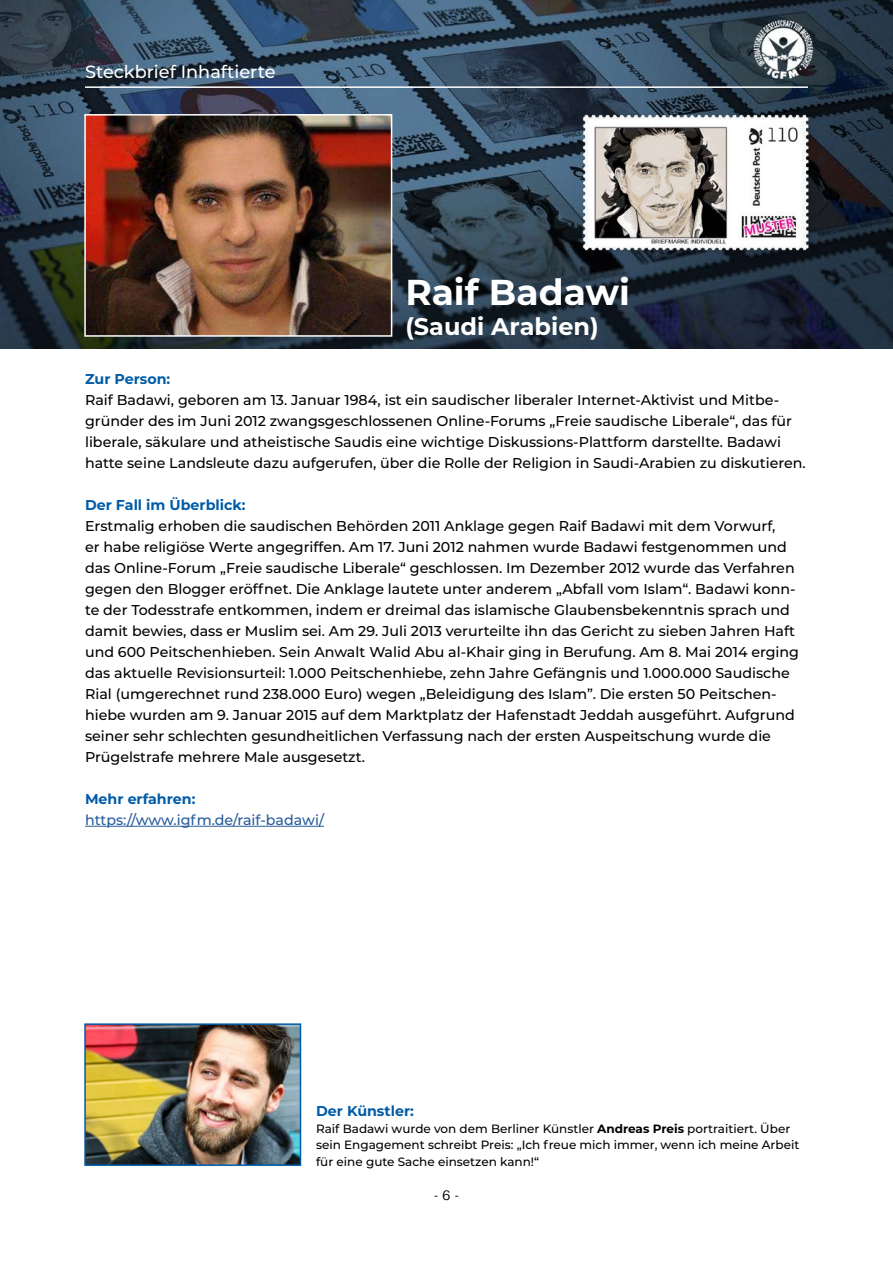
<style>
.page{position:relative;width:893px;height:1263px;background:#fff}
.page>*{position:absolute;margin:0;border:0;box-sizing:border-box;transform-origin:0 0}
.t1{font:700 36px "Montserrat";color:#fff}
.t2{font:700 24px "Montserrat";color:#fff}
.t3{font:500 17.7px "Montserrat";color:#fff}
.t4{font:500 14.25px/21px "Montserrat";color:#000}
.t5{font:700 14.25px "Montserrat";color:#005ba8}
.t6{font:500 14.25px "Montserrat";color:#275b9b}
.t7{font:13.5px "Graphik";color:#000}
.t8{font:500 12px/16.5px "Montserrat";color:#000}
.s1{font-weight:700}
</style>
<div class="page">
<img style="left:0;top:0;width:893px;height:349px">
<hr style="left:85px;top:826px;width:239px;height:1px;background:#275b9b">
<hr style="left:85px;top:86px;width:723px;height:2px;background:#fff">
<img style="left:87px;top:117px;width:302px;height:217px">
<div style="left:84px;top:114px;width:308px;height:223px;border:2px solid #fff"></div>
<img style="left:571px;top:108px;width:248px;height:154px">
<img style="left:87px;top:1026px;width:211px;height:137px">
<div style="left:84px;top:1023px;width:217px;height:143px;border:2px solid #005ba8"></div>
<p class="t3" style="left:85px;top:60px;width:192px">Steckbrief Inhaftierte</p>
<h1 class="t1" style="left:405px;top:267px;width:226px">Raif Badawi</h1>
<h2 class="t2" style="left:405px;top:309px;width:195px">(Saudi Arabien)</h2>
<p class="t5" style="left:85px;top:368px;width:87px">Zur Person:</p>
<p class="t4" style="left:85px;top:389px;width:722px">Raif Badawi, geboren am 13. Januar 1984, ist ein saudischer liberaler Internet-Aktivist und Mitbe&shy;gründer des im Juni 2012 zwangsgeschlossenen Online-Forums „Freie saudische Liberale“, das für liberale, säkulare und atheistische Saudis eine wichtige Diskussions-Plattform darstellte. Badawi hatte seine Landsleute dazu aufgerufen, über die Rolle der Religion in Saudi-Arabien zu diskutieren.</p>
<p class="t5" style="left:85px;top:494px;width:162px">Der Fall im Überblick:</p>
<p class="t4" style="left:85px;top:515px;width:716px">Erstmalig erhoben die saudischen Behörden 2011 Anklage gegen Raif Badawi mit dem Vorwurf,<br>er habe religiöse Werte angegriffen. Am 17. Juni 2012 nahmen wurde Badawi festgenommen und das Online-Forum „Freie saudische Liberale“ geschlossen. Im Dezember 2012 wurde das Verfahren gegen den Blogger eröffnet. Die Anklage lautete unter anderem „Abfall vom Islam“. Badawi konn&shy;te der Todesstrafe entkommen, indem er dreimal das islamische Glaubensbekenntnis sprach und damit bewies, dass er Muslim sei. Am 29. Juli 2013 verurteilte ihn das Gericht zu sieben Jahren Haft und 600 Peitschenhieben. Sein Anwalt Walid Abu al-Khair ging in Berufung. Am 8. Mai 2014 erging das aktuelle Revisionsurteil: 1.000 Peitschenhiebe, zehn Jahre Gefängnis und 1.000.000 Saudische Rial (umgerechnet rund 238.000 Euro) wegen „Beleidigung des Islam”. Die ersten 50 Peitschen&shy;hiebe wurden am 9. Januar 2015 auf dem Marktplatz der Hafenstadt Jeddah ausgeführt. Aufgrund seiner sehr schlechten gesundheitlichen Verfassung nach der ersten Auspeitschung wurde die Prügelstrafe mehrere Male ausgesetzt.</p>
<p class="t5" style="left:85px;top:788px;width:112px">Mehr erfahren:</p>
<p class="t6" style="left:85px;top:810px;width:240px">https://www.igfm.de/raif-badawi/</p>
<p class="t5" style="left:316px;top:1101px;width:99px">Der Künstler:</p>
<p class="t8" style="left:316px;top:1119px;width:485px">Raif Badawi wurde von dem Berliner Künstler <span class="s1">Andreas Preis</span> portraitiert. Über sein Engagement schreibt Preis: „Ich freue mich immer, wenn ich meine Arbeit für eine gute Sache einsetzen kann!“</p>
<p class="t7" style="left:434px;top:1184px;width:27px">- 6 -</p>
</div>
